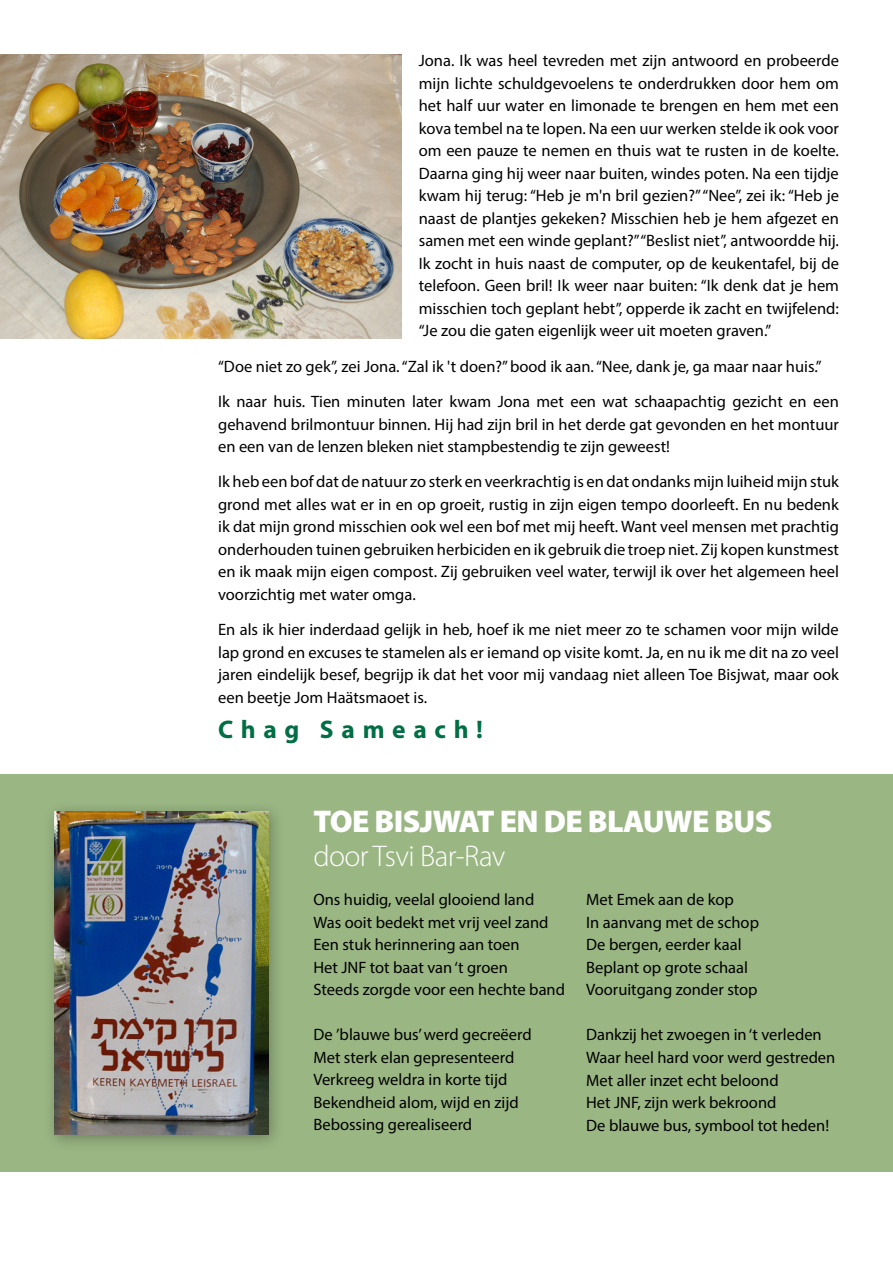
<style>
.page{position:relative;width:893px;height:1263px;background:#fff}
.page>*{position:absolute;margin:0;border:0;box-sizing:border-box;transform-origin:0 0}
.t1{font:900 31.5px "Myriad Pro";letter-spacing:-.02em;color:#fff}
.t2{font:300 30px "Myriad Pro";letter-spacing:-.02em;color:#fff}
.t3{font:700 25.5px "Myriad Pro";letter-spacing:.3em;color:#006f45}
.t4{font:16.5px/22.5px "Myriad Pro";color:#000}
</style>
<div class="page">
<div style="left:0;top:774px;width:893px;height:397px;background:#9ab683"></div>
<img style="left:0;top:54px;width:402px;height:285px">
<div style="left:43px;top:800px;width:243px;height:352px;background:#000;opacity:.3"></div>
<img style="left:54px;top:811px;width:214px;height:323px">
<p class="t4" style="left:419px;top:49px;width:422px;text-align:justify">Jona. Ik was heel tevreden met zijn antwoord en probeerde mijn lichte schuldgevoelens te onderdrukken door hem om het half uur water en limonade te brengen en hem met een kova tembel na te lopen. Na een uur werken stelde ik ook voor om een pauze te nemen en thuis wat te rusten in de koelte.<br>Daarna ging hij weer naar buiten, windes poten. Na een tijdje kwam hij terug: “Heb je m'n bril gezien?” “Nee”, zei ik: “Heb je naast de plantjes gekeken? Misschien heb je hem afgezet en samen met een winde geplant?” “Beslist niet”, antwoordde hij.<br>Ik zocht in huis naast de computer, op de keukentafel, bij de telefoon. Geen bril! Ik weer naar buiten: “Ik denk dat je hem misschien toch geplant hebt”, opperde ik zacht en twijfelend: “Je zou die gaten eigenlijk weer uit moeten graven.”</p>
<p class="t4" style="left:218px;top:348px;width:622px;line-height:35.2px">“Doe niet zo gek”, zei Jona. “Zal ik 't doen?” bood ik aan. “Nee, dank je, ga maar naar huis.”<br>Ik naar huis. Tien minuten later kwam Jona met een wat schaapachtig gezicht en een</p>
<p class="t4" style="left:218px;top:412px;width:622px">gehavend brilmontuur binnen. Hij had zijn bril in het derde gat gevonden en het montuur en een van de lenzen bleken niet stampbestendig te zijn geweest!</p>
<p class="t4" style="left:218px;top:470px;width:622px;text-align:justify">Ik heb een bof dat de natuur zo sterk en veerkrachtig is en dat ondanks mijn luiheid mijn stuk grond met alles wat er in en op groeit, rustig in zijn eigen tempo doorleeft. En nu bedenk ik dat mijn grond misschien ook wel een bof met mij heeft. Want veel mensen met prachtig onderhouden tuinen gebruiken herbiciden en ik gebruik die troep niet. Zij kopen kunstmest en ik maak mijn eigen compost. Zij gebruiken veel water, terwijl ik over het algemeen heel voorzichtig met water omga.</p>
<p class="t4" style="left:218px;top:618px;width:622px;text-align:justify">En als ik hier inderdaad gelijk in heb, hoef ik me niet meer zo te schamen voor mijn wilde lap grond en excuses te stamelen als er iemand op visite komt. Ja, en nu ik me dit na zo veel jaren eindelijk besef, begrijp ik dat het voor mij vandaag niet alleen Toe Bisjwat, maar ook een beetje Jom Haätsmaoet is.</p>
<h3 class="t3" style="left:218px;top:712px;width:266px">Chag Sameach!</h3>
<h1 class="t1" style="left:313px;top:800px;width:461px">TOE BISJWAT EN DE BLAUWE BUS</h1>
<h2 class="t2" style="left:313px;top:838px;width:194px">door Tsvi Bar-Rav</h2>
<p class="t4" style="left:313px;top:888px;width:253px">Ons huidig, veelal glooiend land<br>Was ooit bedekt met vrij veel zand<br>Een stuk herinnering aan toen<br>Het JNF tot baat van ‘t groen<br>Steeds zorgde voor een hechte band</p>
<p class="t4" style="left:313px;top:1023px;width:220px">De ’blauwe bus’ werd gecreëerd<br>Met sterk elan gepresenteerd<br>Verkreeg weldra in korte tijd<br>Bekendheid alom, wijd en zijd<br>Bebossing gerealiseerd</p>
<p class="t4" style="left:586px;top:888px;width:174px">Met Emek aan de kop<br>In aanvang met de schop<br>De bergen, eerder kaal<br>Beplant op grote schaal<br>Vooruitgang zonder stop</p>
<p class="t4" style="left:586px;top:1023px;width:251px">Dankzij het zwoegen in ‘t verleden<br>Waar heel hard voor werd gestreden<br>Met aller inzet echt beloond<br>Het JNF, zijn werk bekroond<br>De blauwe bus, symbool tot heden!</p>
</div>
